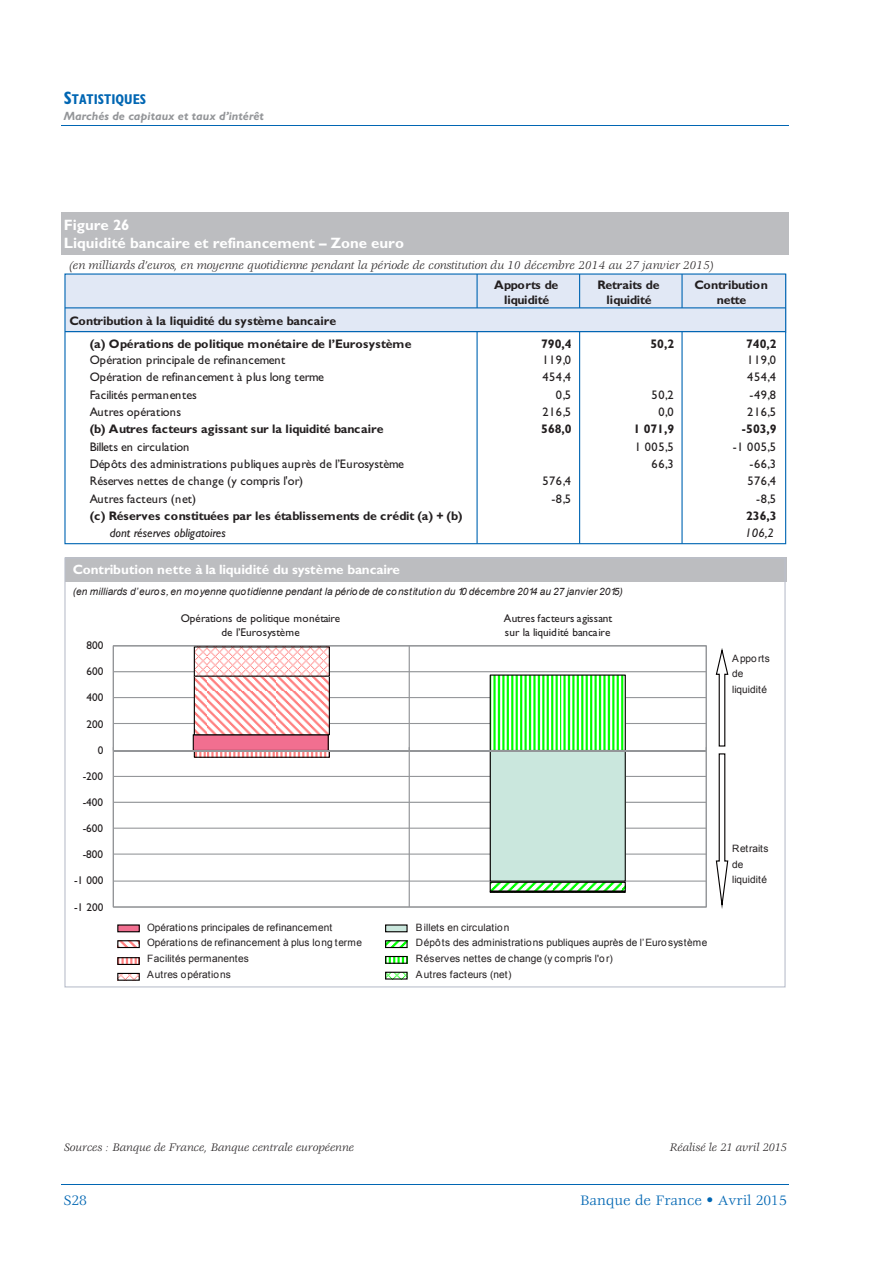
<style>
.page{position:relative;width:893px;height:1263px;background:#fff}
.page>*{position:absolute;margin:0;border:0;box-sizing:border-box;transform-origin:0 0}
.t1{font:700 15px/17.7px "Gill Sans Std";color:#fff}
.t2{font:15px "Veljovic Std";color:#0166b3}
.t3{font:700 condensed 14.25px "Gill Sans Std";color:#0166b3}
.t4{font:700 13.5px "Gill Sans Std";letter-spacing:-.005em;color:#fff}
.t5{font:700 12.45px/22.6px "Gill Sans Std";letter-spacing:-.005em;color:#231f20}
.t6{font:12.45px "Gill Sans Std";letter-spacing:.02em;color:#231f20}
.t7{font:italic 12.45px "Veljovic Std";letter-spacing:.01em;color:#231f20}
.t8{font:12.45px "Gill Sans Std";letter-spacing:-.005em;color:#231f20}
.t9{font:12.45px "Gill Sans Std";letter-spacing:-.02em;color:#231f20}
.t10{font:italic 12.45px "Gill Sans Std";letter-spacing:-.005em;color:#231f20}
.t11{font:700 12.45px "Gill Sans Std";letter-spacing:-.04em;color:#231f20}
.t12{font:700 12.45px "Gill Sans Std";letter-spacing:-.025em;color:#231f20}
.t13{font:700 12.45px "Gill Sans Std";letter-spacing:-.035em;color:#231f20}
.t14{font:italic 12px "Veljovic Std";letter-spacing:.005em;color:#231f20}
.t15{font:italic 700 12px "Gill Sans Std";color:#939598}
.t16{font:11.25px/13.6px "Gill Sans Std";letter-spacing:-.005em;color:#231f20;text-align:center}
.t17{font:10.2px/15.8px "Arial";color:#231f20}
.t18{font:italic 10.2px "Arial";color:#231f20}
.s1{font-size:18px}
.s2{font-family:"Arial";font-weight:900}
</style>
<div class="page">
<hr style="left:62px;top:125px;width:727px;height:1px;background:#0166b3">
<hr style="left:62px;top:1184px;width:727px;height:1px;background:#0166b3">
<hr style="left:62px;top:213px;width:727px;height:3px;background:#bcbdc0">
<div style="left:62px;top:216px;width:727px;height:18px;background:#bcbdc0"></div>
<div style="left:62px;top:234px;width:727px;height:17px;background:#bcbdc0"></div>
<hr style="left:62px;top:251px;width:727px;height:4px;background:#bcbdc0">
<div style="left:65px;top:274px;width:722px;height:59px;background:#e1e8f5"></div>
<div style="left:64px;top:273px;width:722px;height:271px;border:1px solid #0166b3"></div>
<hr style="left:65px;top:331px;width:721px;height:1px;background:#0166b3">
<hr style="left:476px;top:274px;width:2px;height:34px;background:#0166b3">
<hr style="left:579px;top:274px;width:1px;height:34px;background:#0166b3">
<hr style="left:681px;top:274px;width:1px;height:34px;background:#0166b3">
<hr style="left:476px;top:332px;width:2px;height:212px;background:#0166b3">
<hr style="left:681px;top:332px;width:1px;height:212px;background:#0166b3">
<hr style="left:579px;top:332px;width:1px;height:212px;background:#0166b3">
<hr style="left:65px;top:307px;width:721px;height:1px;background:#0166b3">
<div style="left:65px;top:557px;width:721px;height:25px;background:#bcbdc0"></div>
<svg style="left:113px;top:645px;width:594px;height:263px"></svg>
<svg style="left:193px;top:734px;width:136px;height:16px;background:#e36887"></svg>
<div style="left:490px;top:751px;width:136px;height:131px;background:#cae7dd"></div>
<svg style="left:196px;top:678px;width:132px;height:55px"></svg>
<div style="left:194px;top:676px;width:136px;height:59px;border:1px solid #040100"></div>
<svg style="left:492px;top:884px;width:132px;height:6px"></svg>
<div style="left:490px;top:882px;width:136px;height:10px;border:1px solid #040100"></div>
<svg style="left:196px;top:752px;width:132px;height:4px"></svg>
<div style="left:194px;top:750px;width:136px;height:8px;border:1px solid #040100"></div>
<svg style="left:492px;top:677px;width:132px;height:72px"></svg>
<div style="left:490px;top:675px;width:136px;height:76px;border:1px solid #040100"></div>
<svg style="left:196px;top:648px;width:132px;height:27px"></svg>
<div style="left:490px;top:891px;width:136px;height:2px;border:1px solid #040100"></div>
<hr style="left:113px;top:750px;width:593px;height:1px;background:#939598">
<svg style="left:120px;top:942px;width:18px;height:4px"></svg>
<div style="left:117px;top:940px;width:23px;height:8px;border:1px solid #040100"></div>
<div style="left:118px;top:925px;width:21px;height:7px;background:#f16f90"></div>
<div style="left:117px;top:924px;width:23px;height:8px;border:1px solid #040100"></div>
<svg style="left:387px;top:974px;width:19px;height:4px"></svg>
<div style="left:385px;top:972px;width:23px;height:8px;border:1px solid #040100"></div>
<svg style="left:388px;top:958px;width:17px;height:4px"></svg>
<div style="left:385px;top:956px;width:23px;height:8px;border:1px solid #040100"></div>
<svg style="left:387px;top:942px;width:19px;height:4px"></svg>
<div style="left:385px;top:940px;width:23px;height:8px;border:1px solid #040100"></div>
<div style="left:386px;top:925px;width:21px;height:7px;background:#cae7dd"></div>
<div style="left:385px;top:924px;width:23px;height:8px;border:1px solid #040100"></div>
<svg style="left:119px;top:975px;width:19px;height:4px"></svg>
<div style="left:117px;top:973px;width:23px;height:8px;border:1px solid #040100"></div>
<svg style="left:119px;top:959px;width:18px;height:4px"></svg>
<div style="left:117px;top:957px;width:23px;height:8px;border:1px solid #040100"></div>
<svg style="left:715px;top:648px;width:14px;height:99px"></svg>
<svg style="left:715px;top:753px;width:14px;height:156px"></svg>
<h2 class="t3" style="left:64px;top:91px;width:84px"><span class="s1">S</span>TATISTIQUES</h2>
<p class="t15" style="left:64px;top:111px;width:202px">Marchés de capitaux et taux d’intérêt</p>
<h1 class="t1" style="left:64px;top:218px;width:342px">Figure 26<br>Liquidité bancaire et refinancement – Zone euro</h1>
<p class="t7" style="left:69px;top:260px;width:645px">(en milliards d’euros, en moyenne quotidienne pendant la période de constitution du 10 décembre 2014 au 27 janvier 2015)</p>
<p class="t13" style="left:494px;top:280px;width:66px">Apports de</p>
<p class="t12" style="left:597px;top:280px;width:63px">Retraits de</p>
<p class="t11" style="left:694px;top:280px;width:75px">Contribution</p>
<p class="t5" style="left:504px;top:289px;width:47px">liquidité</p>
<p class="t5" style="left:607px;top:289px;width:47px">liquidité</p>
<p class="t5" style="left:717px;top:289px;width:31px">nette</p>
<p class="t5" style="left:90px;top:311px;width:323px;text-indent:-20px">Contribution à la liquidité du système bancaire<br>(a) Opérations de politique monétaire de l’Eurosystème</p>
<p class="t5" style="left:541px;top:333px;width:32px">790,4</p>
<p class="t5" style="left:650px;top:333px;width:25px">50,2</p>
<p class="t5" style="left:746px;top:333px;width:32px">740,2</p>
<p class="t6" style="left:90px;top:356px;width:197px">Opération principale de refinancement</p>
<p class="t6" style="left:542px;top:356px;width:30px">119,0</p>
<p class="t6" style="left:747px;top:356px;width:30px">119,0</p>
<p class="t8" style="left:90px;top:373px;width:236px">Opération de refinancement à plus long terme</p>
<p class="t6" style="left:542px;top:373px;width:30px">454,4</p>
<p class="t6" style="left:747px;top:373px;width:30px">454,4</p>
<p class="t9" style="left:90px;top:391px;width:109px">Facilités permanentes</p>
<p class="t6" style="left:556px;top:391px;width:17px">0,5</p>
<p class="t6" style="left:652px;top:391px;width:23px">50,2</p>
<p class="t6" style="left:749px;top:391px;width:28px">-49,8</p>
<p class="t8" style="left:90px;top:408px;width:93px">Autres opérations</p>
<p class="t6" style="left:542px;top:408px;width:30px">216,5</p>
<p class="t6" style="left:658px;top:408px;width:17px">0,0</p>
<p class="t6" style="left:747px;top:408px;width:30px">216,5</p>
<p class="t5" style="left:90px;top:419px;width:295px">(b) Autres facteurs agissant sur la liquidité bancaire</p>
<p class="t5" style="left:541px;top:419px;width:32px">568,0</p>
<p class="t5" style="left:634px;top:419px;width:42px">1 071,9</p>
<p class="t5" style="left:742px;top:419px;width:36px">-503,9</p>
<p class="t9" style="left:90px;top:443px;width:101px">Billets en circulation</p>
<p class="t6" style="left:635px;top:443px;width:40px">1 005,5</p>
<p class="t6" style="left:733px;top:443px;width:45px">-1 005,5</p>
<p class="t6" style="left:90px;top:459px;width:316px">Dépôts des administrations publiques auprès de l’Eurosystème</p>
<p class="t6" style="left:652px;top:459px;width:23px">66,3</p>
<p class="t6" style="left:749px;top:459px;width:28px">-66,3</p>
<p class="t6" style="left:90px;top:476px;width:215px">Réserves nettes de change (y compris l'or)</p>
<p class="t6" style="left:542px;top:476px;width:30px">576,4</p>
<p class="t6" style="left:747px;top:476px;width:30px">576,4</p>
<p class="t6" style="left:90px;top:494px;width:108px">Autres facteurs (net)</p>
<p class="t6" style="left:551px;top:494px;width:21px">-8,5</p>
<p class="t6" style="left:756px;top:494px;width:21px">-8,5</p>
<p class="t5" style="left:90px;top:506px;width:374px">(c) Réserves constituées par les établissements de crédit (a) + (b)</p>
<p class="t5" style="left:746px;top:506px;width:32px">236,3</p>
<p class="t10" style="left:110px;top:528px;width:117px">dont réserves obligatoires</p>
<p class="t10" style="left:745px;top:528px;width:30px">106,2</p>
<h3 class="t4" style="left:73px;top:565px;width:328px">Contribution nette à la liquidité du système bancaire</h3>
<p class="t18" style="left:73px;top:586px;width:552px">(en milliards d’euros, en moyenne quotidienne pendant la période de constitution du 10 décembre 2014 au 27 janvier 2015)</p>
<p class="t16" style="left:86px;top:640px;width:18px">800</p>
<p class="t16" style="left:86px;top:666px;width:18px">600</p>
<p class="t16" style="left:86px;top:692px;width:18px">400</p>
<p class="t16" style="left:86px;top:718px;width:18px">200</p>
<p class="t16" style="left:98px;top:744px;width:7px">0</p>
<p class="t16" style="left:83px;top:771px;width:22px">-200</p>
<p class="t16" style="left:83px;top:797px;width:22px">-400</p>
<p class="t16" style="left:83px;top:823px;width:22px">-600</p>
<p class="t16" style="left:83px;top:849px;width:22px">-800</p>
<p class="t16" style="left:74px;top:875px;width:31px">-1 000</p>
<p class="t16" style="left:74px;top:901px;width:31px">-1 200</p>
<p class="t16" style="left:181px;top:613px;width:161px">Opérations de politique monétaire de l’Eurosystème</p>
<p class="t16" style="left:504px;top:613px;width:110px;text-align:left">Autres facteurs agissant sur la liquidité bancaire</p>
<p class="t17" style="left:732px;top:650px;width:39px">Apports de liquidité</p>
<p class="t17" style="left:147px;top:919px;width:187px">Opérations principales de refinancement</p>
<p class="t17" style="left:416px;top:919px;width:95px">Billets en circulation</p>
<p class="t17" style="left:147px;top:935px;width:216px">Opérations de refinancement à plus long terme</p>
<p class="t17" style="left:416px;top:935px;width:293px">Dépôts des administrations publiques auprès de l’Eurosystème</p>
<p class="t17" style="left:147px;top:951px;width:103px">Facilités permanentes</p>
<p class="t17" style="left:416px;top:951px;width:198px">Réserves nettes de change (y compris l'or)</p>
<p class="t17" style="left:147px;top:967px;width:85px">Autres opérations</p>
<p class="t17" style="left:416px;top:967px;width:97px">Autres facteurs (net)</p>
<p class="t17" style="left:732px;top:840px;width:38px">Retraits de liquidité</p>
<p class="t14" style="left:64px;top:1143px;width:292px">Sources : Banque de France, Banque centrale européenne</p>
<p class="t14" style="left:670px;top:1143px;width:119px">Réalisé le 21 avril 2015</p>
<h1 class="t2" style="left:64px;top:1194px;width:25px">S28</h1>
<h1 class="t2" style="left:580px;top:1194px;width:208px">Banque de France <span class="s2">•</span> Avril 2015</h1>
</div>
